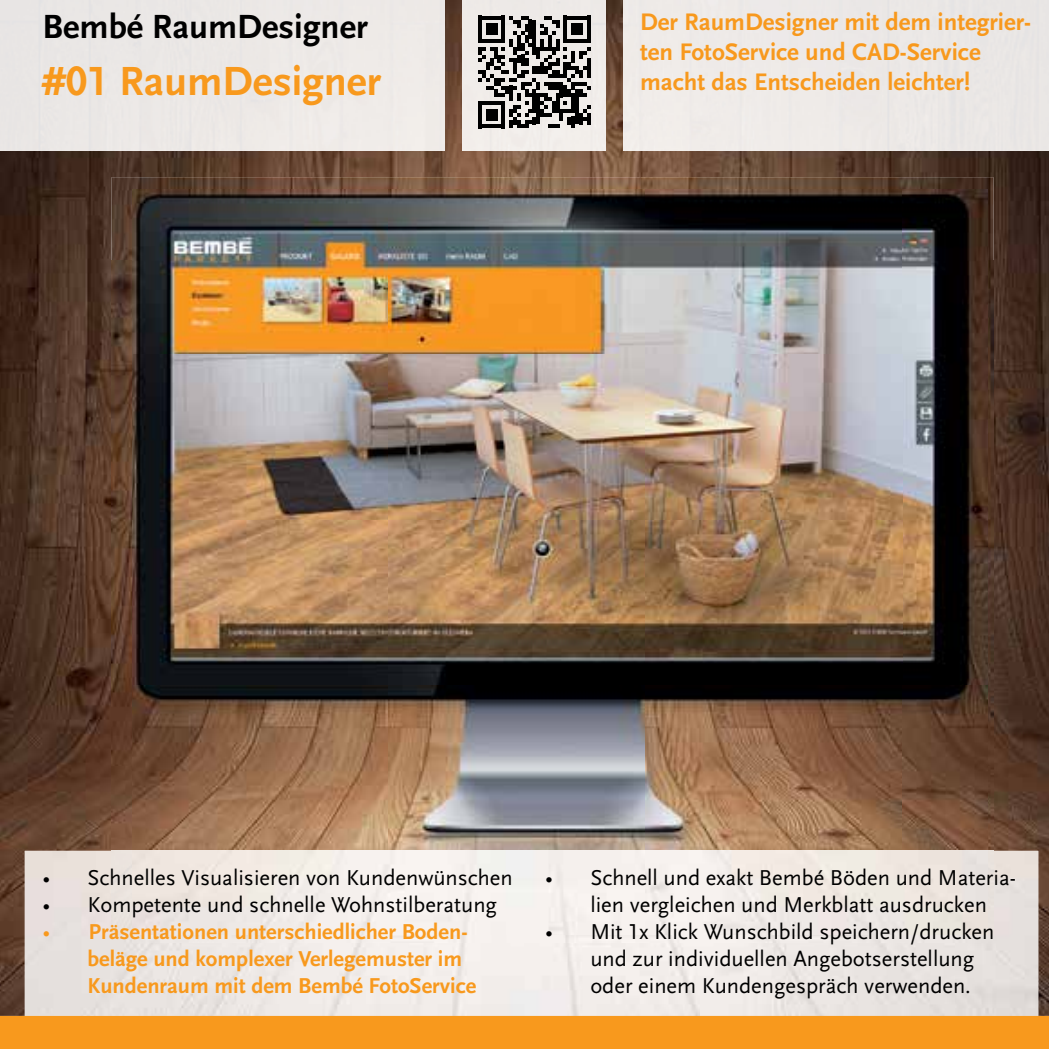
<style>
.page{position:relative;width:1049px;height:1049px;background:#fff}
.page>*{position:absolute;margin:0;border:0;box-sizing:border-box;transform-origin:0 0}
.t1{font:700 42.5px "Scala Sans LF";color:#f8991d}
.t2{font:700 35px "Scala Sans LF";color:#000}
.t3{font:700 25px/30px "Scala Sans LF";color:#f8991d}
.t4{font:22.5px/27px "Scala Sans LF";color:#000}
.t5{font:700 22.5px/27px "Scala Sans LF";color:#f8991d}
.s1{font-weight:400}
</style>
<div class="page">
<img style="left:0;top:0;width:1049px;height:1016px">
<div style="left:0;top:0;width:444px;height:151px;background:#ece8e6"></div>
<img style="left:112px;top:177px;width:881px;height:84px">
<img style="left:112px;top:261px;width:20px;height:590px">
<img style="left:988px;top:261px;width:5px;height:590px">
<img style="left:132px;top:190px;width:856px;height:661px">
<div style="left:462px;top:0;width:144px;height:151px;background:#f0ece9"></div>
<svg style="left:478px;top:16px;width:112px;height:112px;background:#777574"></svg>
<div style="left:624px;top:0;width:425px;height:151px;background:#ede9e7"></div>
<div style="left:25px;top:851px;width:168px;height:165px;background:#e8e0dd"></div>
<div style="left:954px;top:851px;width:84px;height:165px;background:#e5e0dc"></div>
<img style="left:193px;top:942px;width:761px;height:74px">
<img style="left:132px;top:935px;width:856px;height:7px">
<img style="left:112px;top:851px;width:881px;height:84px">
<div style="left:0;top:1016px;width:1049px;height:33px;background:#f8991d"></div>
<h2 class="t2" style="left:43px;top:7px;width:327px">Bembé RaumDesigner</h2>
<h1 class="t1" style="left:43px;top:58px;width:340px">#01 RaumDesigner</h1>
<p class="t3" style="left:640px;top:8px;width:393px">Der RaumDesigner mit dem integrier&shy;ten FotoService und CAD-Service macht das Entscheiden leichter!</p>
<p class="t4" style="left:43px;top:865px;width:472px">• Schnelles Visualisieren von Kundenwünschen</p>
<p class="t4" style="left:43px;top:892px;width:456px">• Kompetente und schnelle Wohnstilberatung</p>
<p class="t5" style="left:88px;top:919px;width:390px;text-indent:-45px"><span class="s1">•</span> Präsentationen unterschiedlicher Boden&shy;beläge und komplexer Verlegemuster im<br>Kundenraum mit dem Bembé FotoService</p>
<p class="t4" style="left:590px;top:865px;width:427px;text-indent:-45px">• Schnell und exakt Bembé Böden und Materia&shy;lien vergleichen und Merkblatt ausdrucken</p>
<p class="t4" style="left:590px;top:919px;width:405px;text-indent:-45px">• Mit 1x Klick Wunschbild speichern/drucken und zur individuellen Angebotserstellung oder einem Kundengespräch verwenden.</p>
</div>
